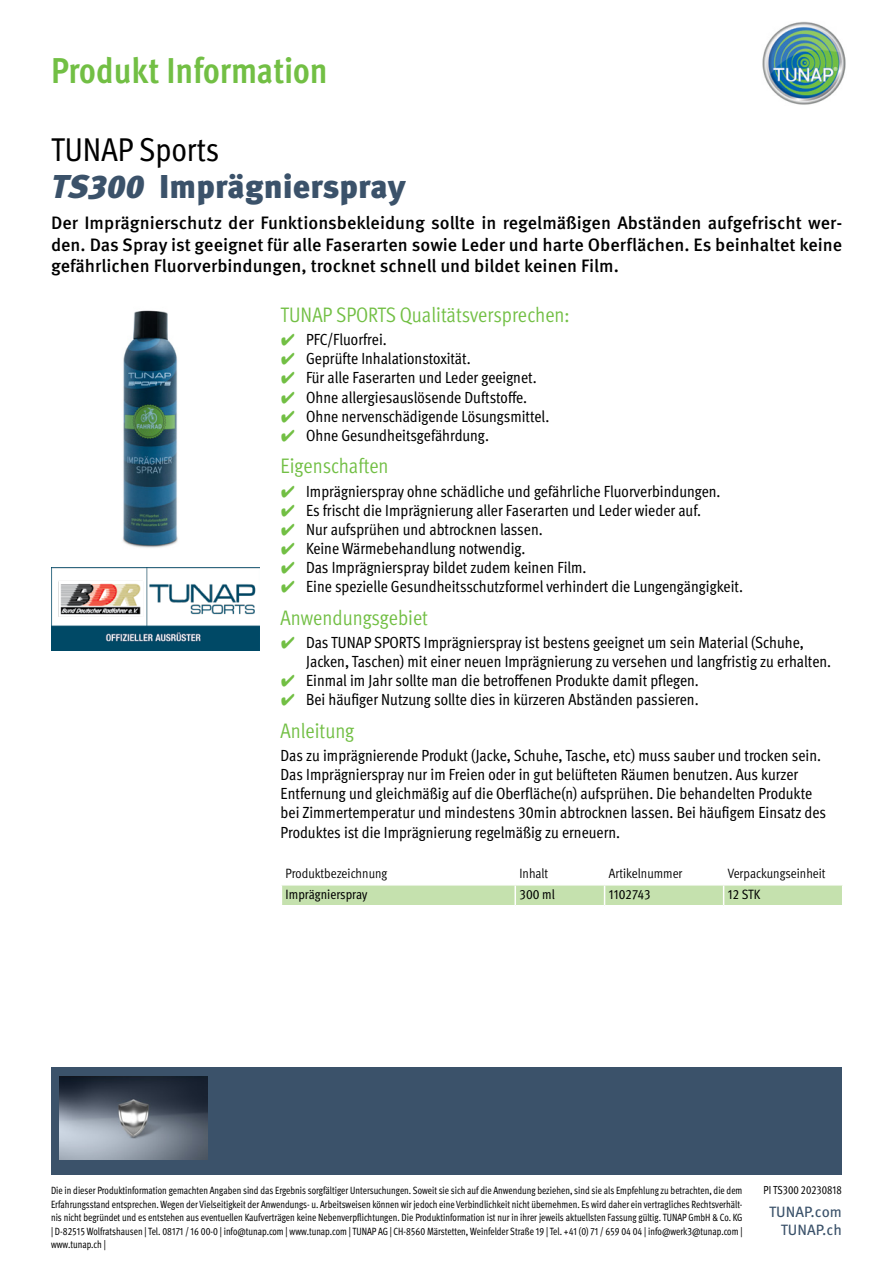
<style>
.page{position:relative;width:893px;height:1263px;background:#fff}
.page>*{position:absolute;margin:0;border:0;box-sizing:border-box;transform-origin:0 0}
.t1{font:700 condensed 36px "Meta Pro";color:#72bf44}
.t2{font:900 33px "Meta Pro";color:#3b526a}
.t3{font:condensed 33px "Meta Pro";color:#000}
.t4{font:condensed 21px "Meta Pro";color:#72bf44}
.t5{font:500 18px/21.6px "Meta Pro";color:#000;text-align:justify}
.t6{font:condensed 16.2px/19px "Meta Pro";color:#000}
.t7{font:15px/18px "Meta Pro";color:#3b526a;text-align:right}
.t8{font:condensed 13.5px "Meta Pro";color:#000}
.t9{font:condensed 13.5px "Meta Pro";color:#000}
.t10{font:condensed 11.7px "Meta Pro";color:#000;scale:.92 1}
.t11{font:condensed 10.5px/13.5px "Meta Pro";color:#000;text-align:justify;scale:.92 1}
.s1{font-style:italic}
.s2{font-family:"Wuerth Global";font-stretch:normal;color:#72bf44}
</style>
<div class="page">
<img style="left:762px;top:21px;width:84px;height:84px">
<div style="left:51px;top:1068px;width:790px;height:107px;background:#3b526a"></div>
<img style="left:59px;top:1076px;width:148px;height:83px">
<img style="left:122px;top:310px;width:56px;height:238px">
<svg style="left:281px;top:885px;width:562px;height:21px;background:#c9e3b4"></svg>
<hr style="left:724px;top:905px;width:119px;height:1px;background:#fff">
<img style="left:51px;top:567px;width:209px;height:83px">
<h1 class="t1" style="left:51px;top:43px;width:278px">Produkt Information</h1>
<h2 class="t3" style="left:51px;top:125px;width:170px">TUNAP Sports</h2>
<h2 class="t2" style="left:51px;top:161px;width:356px"><span class="s1">TS300</span> Imprägnierspray</h2>
<p class="t5" style="left:51px;top:211px;width:793px">Der Imprägnierschutz der Funktionsbekleidung sollte in regelmäßigen Abständen aufgefrischt wer&shy;den. Das Spray ist geeignet für alle Faserarten sowie Leder und harte Oberflächen. Es beinhaltet keine gefährlichen Fluorverbindungen, trocknet schnell und bildet keinen Film.</p>
<p class="t4" style="left:281px;top:299px;width:291px">TUNAP SPORTS Qualitätsversprechen:</p>
<p class="t6" style="left:281px;top:329px;width:108px"><span class="s2">✔</span> PFC/Fluorfrei.</p>
<p class="t6" style="left:281px;top:348px;width:192px"><span class="s2">✔</span> Geprüfte Inhalationstoxität.</p>
<p class="t6" style="left:281px;top:367px;width:258px"><span class="s2">✔</span> Für alle Faserarten und Leder geeignet.</p>
<p class="t6" style="left:281px;top:386px;width:248px"><span class="s2">✔</span> Ohne allergiesauslösende Duftstoffe.</p>
<p class="t6" style="left:281px;top:405px;width:270px"><span class="s2">✔</span> Ohne nervenschädigende Lösungsmittel.</p>
<p class="t6" style="left:281px;top:424px;width:210px"><span class="s2">✔</span> Ohne Gesundheitsgefährdung.</p>
<p class="t4" style="left:281px;top:451px;width:109px">Eigenschaften</p>
<p class="t6" style="left:281px;top:480px;width:441px"><span class="s2">✔</span> Imprägnierspray ohne schädliche und gefährliche Fluorverbindungen.</p>
<p class="t6" style="left:281px;top:499px;width:422px"><span class="s2">✔</span> Es frischt die Imprägnierung aller Faserarten und Leder wieder auf.</p>
<p class="t6" style="left:281px;top:518px;width:264px"><span class="s2">✔</span> Nur aufsprühen und abtrocknen lassen.</p>
<p class="t6" style="left:281px;top:537px;width:246px"><span class="s2">✔</span> Keine Wärmebehandlung notwendig.</p>
<p class="t6" style="left:281px;top:557px;width:307px"><span class="s2">✔</span> Das Imprägnierspray bildet zudem keinen Film.</p>
<p class="t6" style="left:281px;top:576px;width:464px"><span class="s2">✔</span> Eine spezielle Gesundheitsschutzformel verhindert die Lungengängigkeit.</p>
<p class="t4" style="left:281px;top:602px;width:149px">Anwendungsgebiet</p>
<p class="t6" style="left:306px;top:631px;width:526px;text-indent:-26px"><span class="s2">✔</span> Das TUNAP SPORTS Imprägnierspray ist bestens geeignet um sein Material (Schuhe,<br>Jacken, Taschen) mit einer neuen Imprägnierung zu versehen und langfristig zu erhalten.</p>
<p class="t6" style="left:281px;top:670px;width:420px"><span class="s2">✔</span> Einmal im Jahr sollte man die betroffenen Produkte damit pflegen.</p>
<p class="t6" style="left:281px;top:689px;width:419px"><span class="s2">✔</span> Bei häufiger Nutzung sollte dies in kürzeren Abständen passieren.</p>
<p class="t4" style="left:281px;top:715px;width:75px">Anleitung</p>
<p class="t6" style="left:281px;top:745px;width:547px">Das zu imprägnierende Produkt (Jacke, Schuhe, Tasche, etc) muss sauber und trocken sein.<br>Das Imprägnierspray nur im Freien oder in gut belüfteten Räumen benutzen. Aus kurzer Entfernung und gleichmäßig auf die Oberfläche(n) aufsprühen. Die behandelten Produkte bei Zimmertemperatur und mindestens 30min abtrocknen lassen. Bei häufigem Einsatz des Produktes ist die Imprägnierung regelmäßig zu erneuern.</p>
<p class="t8" style="left:286px;top:864px;width:103px">Produktbezeichnung</p>
<p class="t8" style="left:519px;top:864px;width:30px">Inhalt</p>
<p class="t8" style="left:609px;top:864px;width:75px">Artikelnummer</p>
<p class="t8" style="left:728px;top:864px;width:99px">Verpackungseinheit</p>
<p class="t9" style="left:286px;top:884px;width:83px">Imprägnierspray</p>
<p class="t9" style="left:519px;top:884px;width:37px">300 ml</p>
<p class="t9" style="left:609px;top:884px;width:43px">1102743</p>
<p class="t9" style="left:728px;top:884px;width:34px">12 STK</p>
<p class="t11" style="left:51px;top:1183px;width:753px">Die in dieser Produktinformation gemachten Angaben sind das Ergebnis sorgfältiger Untersuchungen. Soweit sie sich auf die Anwendung beziehen, sind sie als Empfehlung zu betrachten, die dem Erfahrungsstand entsprechen. Wegen der Vielseitigkeit der Anwendungs- u. Arbeitsweisen können wir jedoch eine Verbindlichkeit nicht übernehmen. Es wird daher ein vertragliches Rechtsverhält&shy;nis nicht begründet und es entstehen aus eventuellen Kaufverträgen keine Nebenverpflichtungen. Die Produktinformation ist nur in ihrer jeweils aktuellsten Fassung gültig. TUNAP GmbH &amp; Co. KG | D-82515 Wolfratshausen | Tel. 08171 / 16 00-0 | info@tunap.com | www.tunap.com | TUNAP AG | CH-8560 Märstetten, Weinfelder Straße 19 | Tel. +41 (0) 71 / 659 04 04 | info@werk3@tunap.com | www.tunap.ch |</p>
<p class="t10" style="left:764px;top:1181px;width:87px">PI TS300 20230818</p>
<p class="t7" style="left:769px;top:1202px;width:74px">TUNAP.com<br>TUNAP.ch</p>
</div>
